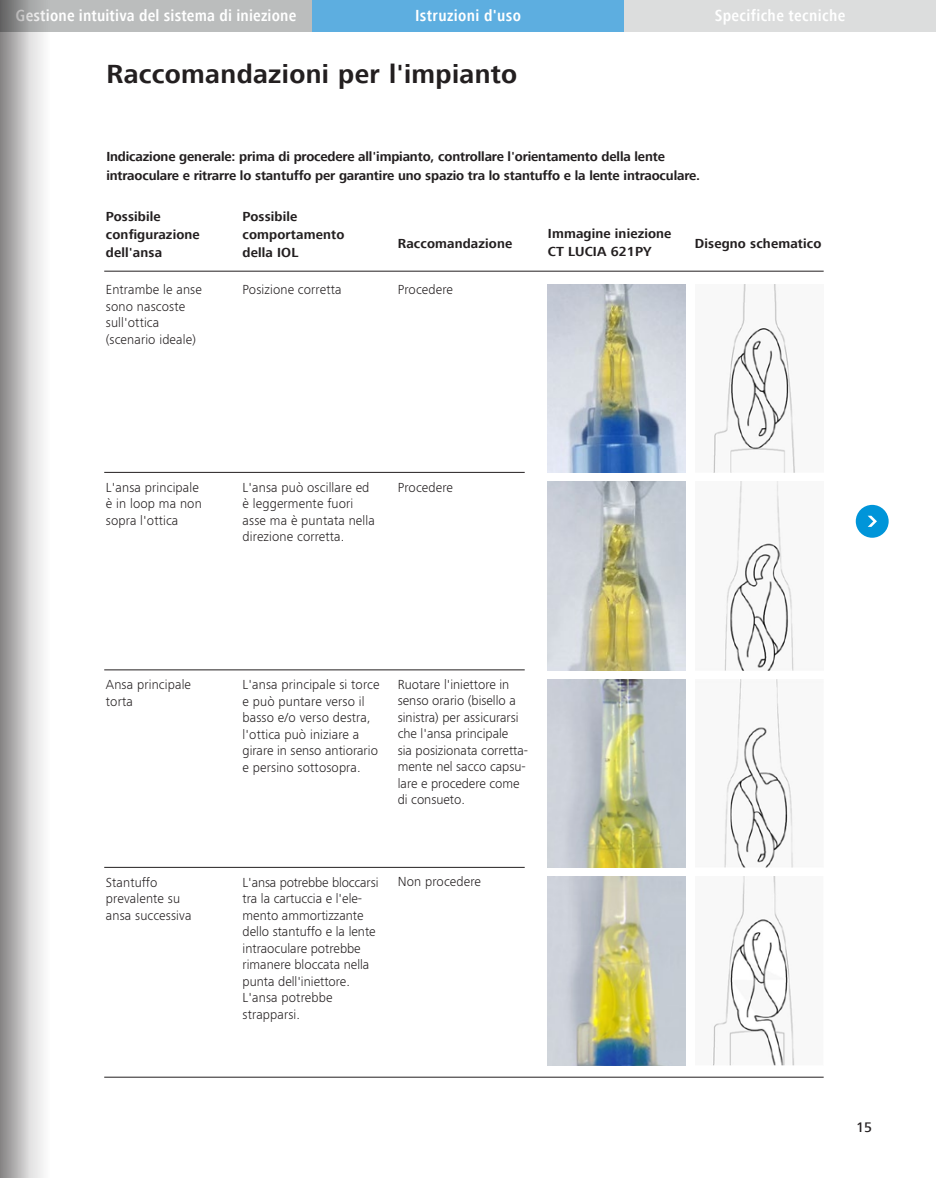
<style>
.page{position:relative;width:936px;height:1178px;background:#fff}
.page>*{position:absolute;margin:0;border:0;box-sizing:border-box;transform-origin:0 0}
.t1{font:700 27px "ZEISS Frutiger Next W1 G";letter-spacing:.015em;color:#231f20}
.t2{font:700 condensed 16.5px "ZEISS Frutiger Next W1 G";letter-spacing:.015em;color:#fff}
.t3{font:500 14.25px "ZEISS Frutiger Next W1 G";color:#231f20}
.t4{font:300 13.5px/16.5px "ZEISS Frutiger Next W1 G";color:#231f20}
.t5{font:700 13.5px/19.6px "ZEISS Frutiger Next W1 G";letter-spacing:-.01em;color:#231f20}
.t6{font:700 13.5px/18px "ZEISS Frutiger Next W1 G";letter-spacing:.01em;color:#231f20}
</style>
<div class="page">
<div style="left:312px;top:0;width:312px;height:32px;background:#5daee0"></div>
<div style="left:0;top:0;width:312px;height:32px;background:#bbbdbd"></div>
<div style="left:624px;top:0;width:311px;height:32px;background:#dcdddd"></div>
<div style="left:855px;top:505px;width:33px;height:33px;background:#0095d9;border-radius:50%"></div>
<svg style="left:868px;top:516px;width:8px;height:11px"></svg>
<img style="left:548px;top:284px;width:137px;height:189px">
<img style="left:548px;top:482px;width:137px;height:188px">
<img style="left:548px;top:679px;width:137px;height:189px">
<img style="left:548px;top:877px;width:137px;height:188px">
<img style="left:713px;top:284px;width:82px;height:189px">
<img style="left:724px;top:482px;width:70px;height:188px">
<img style="left:724px;top:679px;width:70px;height:189px">
<img style="left:713px;top:877px;width:82px;height:188px">
<hr style="left:104px;top:271px;width:719px;height:1px;background:#231f20">
<hr style="left:104px;top:1077px;width:719px;height:1px;background:#231f20">
<hr style="left:104px;top:472px;width:420px;height:1px;background:#231f20">
<hr style="left:104px;top:669px;width:420px;height:1px;background:#231f20">
<hr style="left:104px;top:867px;width:420px;height:1px;background:#231f20">
<div style="left:38px;top:0;width:5px;height:1178px;background:#f1f0f1"></div>
<div style="left:0;top:0;width:38px;height:1178px;background:linear-gradient(to right,#858383,#f0f0f0)"></div>
<p class="t2" style="left:16px;top:6px;width:282px">Gestione intuitiva del sistema di iniezione</p>
<p class="t2" style="left:415px;top:6px;width:107px">Istruzioni d'uso</p>
<p class="t2" style="left:714px;top:6px;width:132px">Specifiche tecniche</p>
<h1 class="t1" style="left:106px;top:59px;width:412px">Raccomandazioni per l'impianto</h1>
<p class="t5" style="left:106px;top:147px;width:595px">Indicazione generale: prima di procedere all'impianto, controllare l'orientamento della lente intraoculare e ritrarre lo stantuffo per garantire uno spazio tra lo stantuffo e la lente intraoculare.</p>
<p class="t6" style="left:106px;top:208px;width:95px">Possibile configurazione dell'ansa</p>
<p class="t6" style="left:242px;top:208px;width:103px">Possibile comportamento della IOL</p>
<p class="t4" style="left:106px;top:281px;width:97px">Entrambe le anse sono nascoste sull'ottica (scenario ideale)</p>
<p class="t4" style="left:242px;top:281px;width:100px">Posizione corretta</p>
<p class="t6" style="left:398px;top:235px;width:116px">Raccomandazione</p>
<p class="t4" style="left:398px;top:281px;width:57px">Procedere</p>
<p class="t6" style="left:548px;top:225px;width:125px">Immagine iniezione<br>CT LUCIA 621PY</p>
<p class="t6" style="left:695px;top:235px;width:128px">Disegno schematico</p>
<p class="t4" style="left:106px;top:478px;width:97px">L'ansa principale è in loop ma non sopra l'ottica</p>
<p class="t4" style="left:242px;top:478px;width:134px">L'ansa può oscillare ed è leggermente fuori asse ma è puntata nella direzione corretta.</p>
<p class="t4" style="left:398px;top:478px;width:57px">Procedere</p>
<p class="t4" style="left:106px;top:676px;width:87px">Ansa principale torta</p>
<p class="t4" style="left:106px;top:873px;width:87px">Stantuffo prevalente su ansa successiva</p>
<p class="t4" style="left:242px;top:675px;width:138px">L'ansa principale si torce e può puntare verso il basso e/o verso destra, l'ottica può iniziare a girare in senso antiorario e persino sottosopra.</p>
<p class="t4" style="left:398px;top:675px;width:132px">Ruotare l'iniettore in senso orario (bisello a sinistra) per assicurarsi che l'ansa principale<br>sia posizionata corretta&shy;mente nel sacco capsu&shy;lare e procedere come di consueto.</p>
<p class="t4" style="left:242px;top:873px;width:137px">L'ansa potrebbe bloccarsi tra la cartuccia e l'ele&shy;mento ammortizzante dello stantuffo e la lente intraoculare potrebbe rimanere bloccata nella punta dell'iniettore.<br>L'ansa potrebbe strapparsi.</p>
<p class="t4" style="left:398px;top:873px;width:85px">Non procedere</p>
<p class="t3" style="left:856px;top:1119px;width:18px">15</p>
</div>
